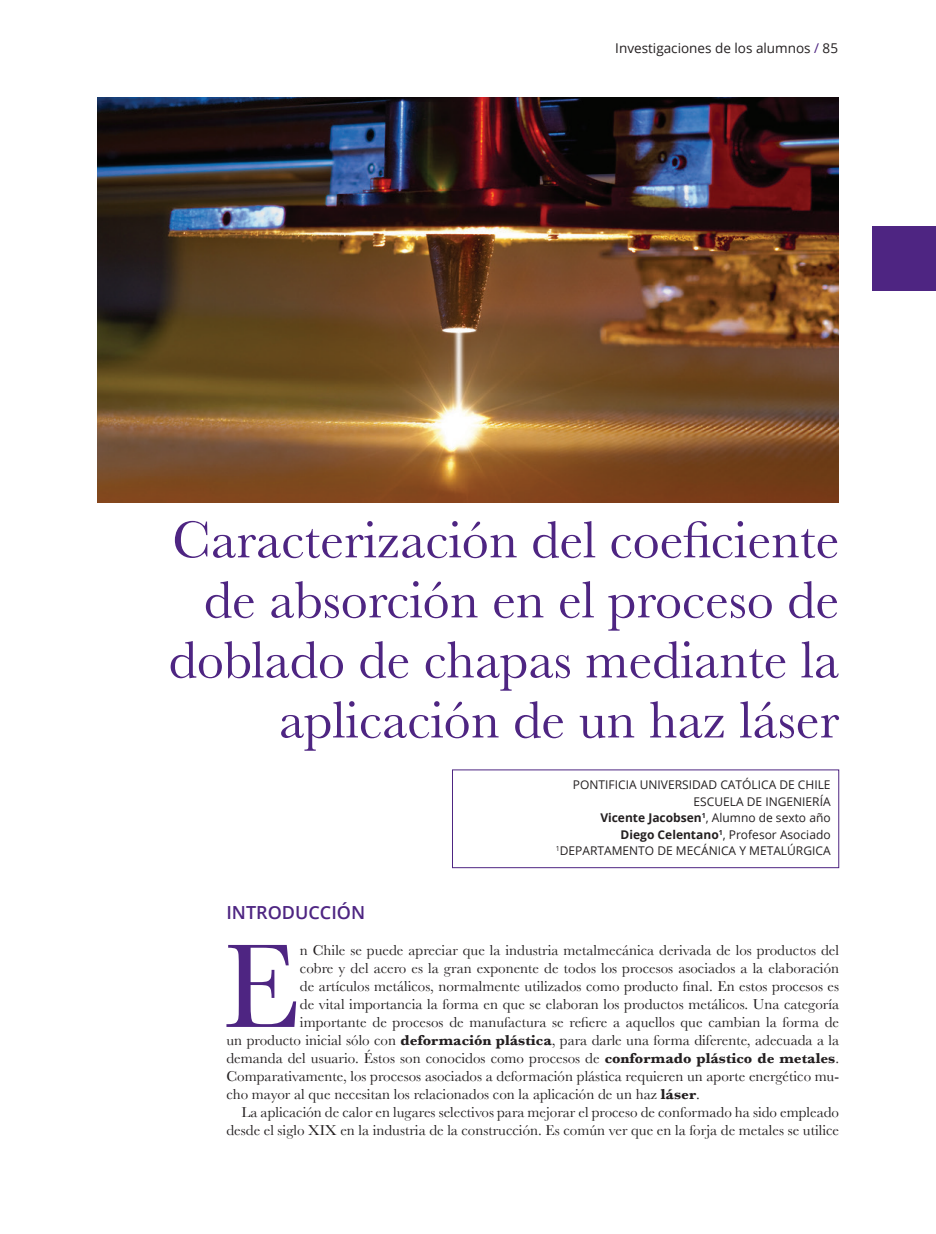
<style>
.page{position:relative;width:936px;height:1234px;background:#fff}
.page>*{position:absolute;margin:0;border:0;box-sizing:border-box;transform-origin:0 0}
.t1{font:123.75px "Baskerville";color:#4e2582}
.t2{font:54px/60px "Baskerville";color:#4e2582;text-align:right}
.t3{font:600 18px "Open Sans";color:#4e2582}
.t4{font:15px "Baskerville";color:#231f20}
.t5{font:13.5px "Open Sans";color:#231f20}
.t6{font:12px/16.5px "Open Sans";color:#231f20;text-align:right}
.s1{color:#4e2582}
.s2{font-weight:700}
</style>
<div class="page">
<img style="left:97px;top:98px;width:741px;height:404px">
<div style="left:872px;top:226px;width:63px;height:65px;background:#4e2582"></div>
<p class="t5" style="left:615px;top:39px;width:224px">Investigaciones de los alumnos <span class="s1">/</span> 85</p>
<h2 class="t2" style="left:169px;top:509px;width:672px">Caracterización del coeficiente de absorción en el proceso de doblado de chapas mediante la aplicación de un haz láser</h2>
<p class="t6" style="left:556px;top:776px;width:276px">PONTIFICIA UNIVERSIDAD CATÓLICA DE CHILE ESCUELA DE INGENIERÍA<br><span class="s2">Vicente Jacobsen</span><sup>1</sup>, Alumno de sexto año<br><span class="s2">Diego Celentano</span><sup>1</sup>, Profesor Asociado <sup>1</sup>DEPARTAMENTO DE MECÁNICA Y METALÚRGICA</p>
<p class="t3" style="left:226px;top:899px;width:140px">INTRODUCCIÓN</p>
<h1 class="t1" style="left:222px;top:913px;width:79px">E</h1>
<p class="t4" style="left:300px;top:940px;width:540px">n Chile se puede apreciar que la industria metalmecánica derivada de los productos del</p>
<p class="t4" style="left:300px;top:958px;width:540px">cobre y del acero es la gran exponente de todos los procesos asociados a la elaboración</p>
<p class="t4" style="left:300px;top:976px;width:540px">de artículos metálicos, normalmente utilizados como producto final. En estos procesos es</p>
<p class="t4" style="left:300px;top:994px;width:540px">de vital importancia la forma en que se elaboran los productos metálicos. Una categoría</p>
<p class="t4" style="left:300px;top:1012px;width:540px">importante de procesos de manufactura se refiere a aquellos que cambian la forma de</p>
<p class="t4" style="left:226px;top:1030px;width:614px">un producto inicial sólo con <span class="s2">deformación plástica</span>, para darle una forma diferente, adecuada a la</p>
<p class="t4" style="left:226px;top:1048px;width:614px">demanda del usuario. Éstos son conocidos como procesos de <span class="s2">conformado plástico de metales</span>.</p>
<p class="t4" style="left:226px;top:1066px;width:614px">Comparativamente, los procesos asociados a deformación plástica requieren un aporte energético mu-</p>
<p class="t4" style="left:226px;top:1084px;width:475px">cho mayor al que necesitan los relacionados con la aplicación de un haz <span class="s2">láser</span>.</p>
<p class="t4" style="left:241px;top:1102px;width:599px">La aplicación de calor en lugares selectivos para mejorar el proceso de conformado ha sido empleado</p>
<p class="t4" style="left:226px;top:1120px;width:614px">desde el siglo XIX en la industria de la construcción. Es común ver que en la forja de metales se utilice</p>
</div>
